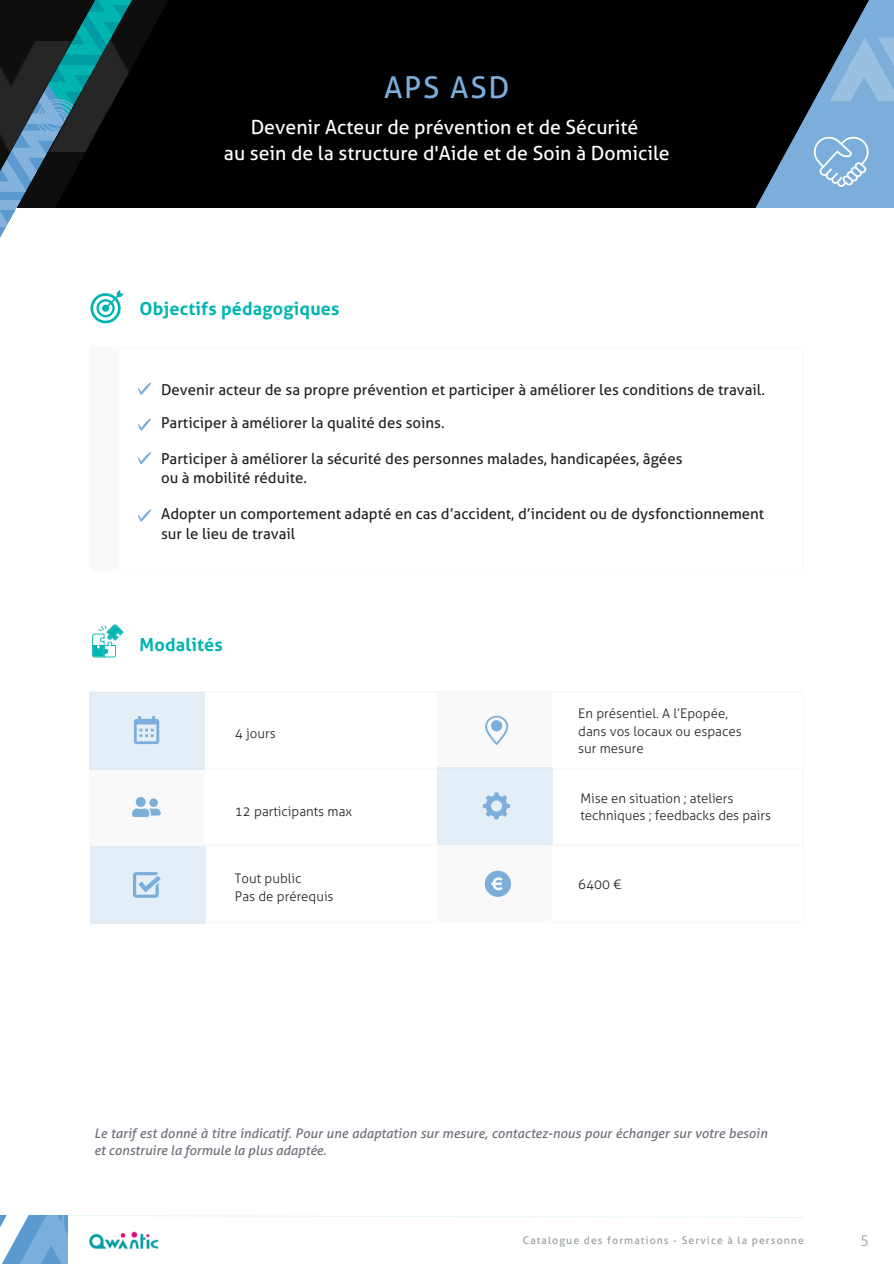
<style>
.page{position:relative;width:894px;height:1264px;background:#fff}
.page>*{position:absolute;margin:0;border:0;box-sizing:border-box;transform-origin:0 0}
.t1{font:30px "Aller";letter-spacing:.06em;color:#7baeda}
.t2{font:19.5px/25.8px "Aller";color:#fff;text-align:center}
.t3{font:700 18px "Aller";letter-spacing:.01em;color:#00b5b1}
.t4{font:15px/19.2px "Aller";color:#222}
.t5{font:300 15px "Aller";color:#959f99}
.t6{font:300 13.2px/17.7px "Aller";color:#222}
.t7{font:italic 13.2px/17.7px "Aller";color:#6d6d79}
.t8{font:10.5px "Aller";letter-spacing:.1em;color:#959f99}
</style>
<div class="page">
<svg style="left:0;top:1215px;width:804px;height:48px"></svg>
<div style="left:430px;top:0;width:463px;height:220px;background:#7baeda"></div>
<svg style="left:877px;top:38px;width:16px;height:63px"></svg>
<svg style="left:215px;top:0;width:662px;height:209px;background:#0b0e12"></svg>
<div style="left:0;top:209px;width:893px;height:146px;background:#fff"></div>
<div style="left:89px;top:692px;width:115px;height:78px;background:#e4eef7"></div>
<svg style="left:132px;top:797px;width:29px;height:20px"></svg>
<svg style="left:134px;top:716px;width:25px;height:28px"></svg>
<svg style="left:485px;top:715px;width:24px;height:31px"></svg>
<div style="left:90px;top:845px;width:115px;height:78px;background:#e4eef7"></div>
<svg style="left:437px;top:844px;width:115px;height:53px"></svg>
<div style="left:437px;top:767px;width:115px;height:77px;background:#e4eef7"></div>
<svg style="left:133px;top:872px;width:28px;height:25px"></svg>
<svg style="left:483px;top:792px;width:27px;height:27px"></svg>
<svg style="left:92px;top:624px;width:32px;height:33px"></svg>
<div style="left:151px;top:0;width:64px;height:208px;background:#000"></div>
<svg style="left:0;top:0;width:151px;height:522px"></svg>
<svg style="left:812px;top:135px;width:57px;height:52px"></svg>
<h4 class="t1" style="left:384px;top:70px;width:127px">APS ASD</h4>
<p class="t2" style="left:224px;top:114px;width:447px">Devenir Acteur de prévention et de Sécurité<br>au sein de la structure d'Aide et de Soin à Domicile</p>
<p class="t3" style="left:140px;top:298px;width:201px">Objectifs pédagogiques</p>
<p class="t4" style="left:161px;top:374px;width:605px;line-height:32.7px">Devenir acteur de sa propre prévention et participer à améliorer les conditions de travail.<br>Participer à améliorer la qualité des soins.</p>
<h2 class="t4" style="left:161px;top:449px;width:522px">Participer à améliorer la sécurité des personnes malades, handicapées, âgées ou à mobilité réduite.</h2>
<p class="t4" style="left:161px;top:504px;width:604px">Adopter un comportement adapté en cas d’accident, d’incident ou de dysfonctionnement sur le lieu de travail</p>
<p class="t3" style="left:140px;top:633px;width:85px">Modalités</p>
<p class="t6" style="left:235px;top:724px;width:42px">4 jours</p>
<p class="t6" style="left:235px;top:802px;width:118px">12 participants max</p>
<h4 class="t6" style="left:578px;top:704px;width:165px">En présentiel. A l’Epopée, dans vos locaux ou espaces sur mesure</h4>
<h4 class="t6" style="left:580px;top:789px;width:192px">Mise en situation ; ateliers techniques ; feedbacks des pairs</h4>
<h2 class="t6" style="left:235px;top:870px;width:100px">Tout public<br>Pas de prérequis</h2>
<h5 class="t6" style="left:578px;top:875px;width:45px">6400 €</h5>
<p class="t7" style="left:94px;top:1124px;width:674px">Le tarif est donné à titre indicatif. Pour une adaptation sur mesure, contactez-nous pour échanger sur votre besoin et construire la formule la plus adaptée.</p>
<h1 class="t8" style="left:522px;top:1234px;width:282px">Catalogue des formations - Service à la personne</h1>
<h3 class="t5" style="left:859px;top:1230px;width:10px">5</h3>
</div>
